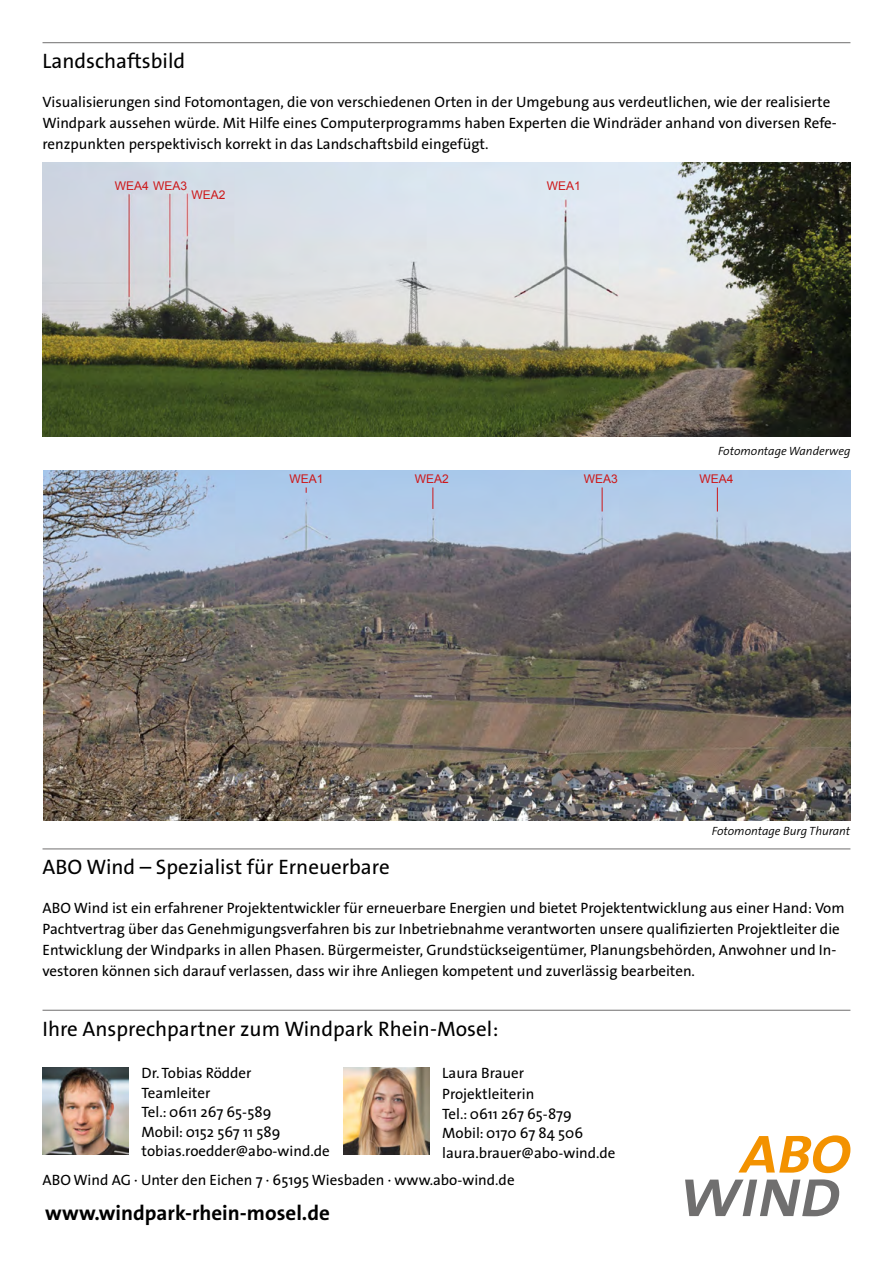
<style>
.page{position:relative;width:893px;height:1263px;background:#fff}
.page>*{position:absolute;margin:0;border:0;box-sizing:border-box;transform-origin:0 0}
.t1{font:21px "The Sans B W5 Plain";color:#000}
.t2{font:700 21px "The Sans B W7";color:#000}
.t3{font:15px/21px "The Sans B W5 Plain";color:#000}
.t4{font:15px/19.5px "The Sans";color:#000}
.t5{font:italic 300 12px "The Sans B W4";color:#000}
.t6{font:12px "Arial";color:#cd1719}
</style>
<div class="page">
<hr style="left:43px;top:42px;width:807px;height:1px;background:#706f6f">
<hr style="left:43px;top:849px;width:807px;height:1px;background:#706f6f">
<img style="left:43px;top:470px;width:807px;height:351px">
<svg style="left:432px;top:487px;width:1px;height:22px"></svg>
<svg style="left:602px;top:487px;width:1px;height:24px"></svg>
<svg style="left:717px;top:487px;width:1px;height:24px"></svg>
<img style="left:43px;top:163px;width:807px;height:274px">
<hr style="left:43px;top:1010px;width:807px;height:1px;background:#706f6f">
<img style="left:43px;top:1067px;width:86px;height:87px">
<img style="left:343px;top:1067px;width:86px;height:87px">
<svg style="left:685px;top:1179px;width:154px;height:37px"></svg>
<svg style="left:738px;top:1135px;width:112px;height:38px"></svg>
<h1 class="t1" style="left:43px;top:48px;width:144px">Landschaftsbild</h1>
<p class="t3" style="left:43px;top:92px;width:796px">Visualisierungen sind Fotomontagen, die von verschiedenen Orten in der Umgebung aus verdeutlichen, wie der realisierte<br>Windpark aussehen würde. Mit Hilfe eines Computerprogramms haben Experten die Windräder anhand von diversen Refe&shy;renzpunkten perspektivisch korrekt in das Landschaftsbild eingefügt.</p>
<p class="t6" style="left:115px;top:178px;width:74px">WEA4 WEA3</p>
<p class="t6" style="left:191px;top:186px;width:36px">WEA2</p>
<p class="t6" style="left:547px;top:178px;width:36px">WEA1</p>
<p class="t5" style="left:718px;top:444px;width:134px">Fotomontage Wanderweg</p>
<p class="t6" style="left:290px;top:471px;width:36px">WEA1</p>
<p class="t6" style="left:415px;top:471px;width:36px">WEA2</p>
<p class="t6" style="left:584px;top:471px;width:36px">WEA3</p>
<p class="t6" style="left:699px;top:471px;width:36px">WEA4</p>
<p class="t5" style="left:712px;top:824px;width:140px">Fotomontage Burg Thurant</p>
<h1 class="t1" style="left:43px;top:854px;width:349px">ABO Wind – Spezialist für Erneuerbare</h1>
<p class="t3" style="left:43px;top:898px;width:804px">ABO Wind ist ein erfahrener Projektentwickler für erneuerbare Energien und bietet Projektentwicklung aus einer Hand: Vom Pachtvertrag über das Genehmigungsverfahren bis zur Inbetriebnahme verantworten unsere qualifizierten Projektleiter die Entwicklung der Windparks in allen Phasen. Bürgermeister, Grundstückseigentümer, Planungsbehörden, Anwohner und In&shy;vestoren können sich darauf verlassen, dass wir ihre Anliegen kompetent und zuverlässig bearbeiten.</p>
<h1 class="t1" style="left:43px;top:1015px;width:457px">Ihre Ansprechpartner zum Windpark Rhein-Mosel:</h1>
<p class="t4" style="left:142px;top:1063px;width:190px">Dr. Tobias Rödder<br>Teamleiter<br>Tel.: 0611 267 65-589<br>Mobil: 0152 567 11 589 tobias.roedder@abo-wind.de</p>
<p class="t3" style="left:442px;top:1063px;width:94px">Laura Brauer<br>Projektleiterin</p>
<p class="t4" style="left:442px;top:1103px;width:175px">Tel.: 0611 267 65-879<br>Mobil: 0170 67 84 506 laura.brauer@abo-wind.de</p>
<p class="t4" style="left:43px;top:1169px;width:474px">ABO Wind AG · Unter den Eichen 7 · 65195 Wiesbaden · www.abo-wind.de</p>
<h1 class="t2" style="left:45px;top:1199px;width:286px">www.windpark-rhein-mosel.de</h1>
</div>
